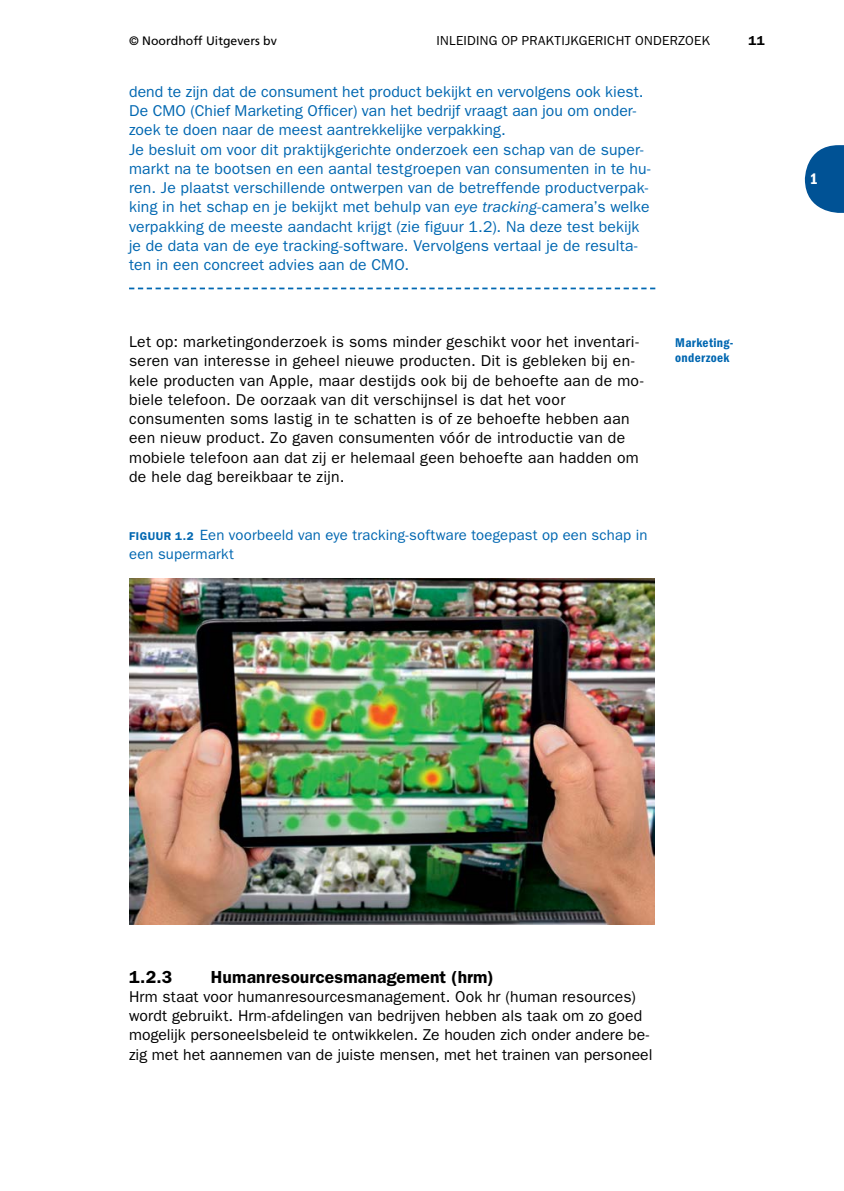
<style>
.page{position:relative;width:844px;height:1191px;background:#fff}
.page>*{position:absolute;margin:0;border:0;box-sizing:border-box;transform-origin:0 0}
.t1{font:600 17.5px "ITC Franklin Gothic Std";letter-spacing:.005em;color:#000}
.t2{font:15.75px/19.2px "ITC Franklin Gothic Std";letter-spacing:.015em;color:#000}
.t3{font:15.75px/19.2px "ITC Franklin Gothic Std";letter-spacing:.005em;color:#0067b1}
.t4{font:15.75px "ITC Franklin Gothic Std Dm Cd";color:#fff}
.t5{font:14.88px/19.2px "ITC Franklin Gothic Std";letter-spacing:.01em;color:#0067b1}
.t6{font:13.12px "ITC Franklin Gothic Std";color:#000}
.t7{font:13.12px/14.3px "ITC Franklin Gothic Std Dm Cd";letter-spacing:.025em;color:#0067b1}
.t8{font:600 13.12px "ITC Franklin Gothic Std";color:#000}
.t9{font:12.25px "Frutiger LT Std";color:#000}
.s1{font-style:italic}
.s2{font-weight:600;font-size:11.38px}
</style>
<div class="page">
<svg style="left:804px;top:145px;width:39px;height:68px"></svg>
<svg style="left:129px;top:287px;width:526px;height:2px"></svg>
<img style="left:129px;top:578px;width:525px;height:346px">
<p class="t9" style="left:129px;top:33px;width:149px">© Noordhoff Uitgevers bv</p>
<p class="t6" style="left:436px;top:33px;width:12px">Inleiding</p>
<p class="t6" style="left:501px;top:33px;width:86px">op praktijkgericht</p>
<p class="t6" style="left:635px;top:33px;width:10px">onderzoe</p>
<p class="t6" style="left:701px;top:33px;width:10px">k</p>
<p class="t8" style="left:748px;top:32px;width:18px">11</p>
<p class="t3" style="left:129px;top:82px;width:523px">dend te zijn dat de consument het product bekijkt en vervolgens ook kiest.<br>De CMO (Chief Marketing Officer) van het bedrijf vraagt aan jou om onder&shy;zoek te doen naar de meest aantrekkelijke verpakking.<br>Je besluit om voor dit praktijkgerichte onderzoek een schap van de super&shy;markt na te bootsen en een aantal testgroepen van consumenten in te hu&shy;ren. Je plaatst verschillende ontwerpen van de betreffende productverpak&shy;king in het schap en je bekijkt met behulp van <span class="s1">eye tracking-</span>camera’s welke verpakking de meeste aandacht krijgt (zie figuur 1.2). Na deze test bekijk je de data van de eye tracking<span class="s1">-</span>software. Vervolgens vertaal je de resulta&shy;ten in een concreet advies aan de CMO.</p>
<p class="t2" style="left:129px;top:332px;width:516px">Let op: marketingonderzoek is soms minder geschikt voor het inventari&shy;seren van interesse in geheel nieuwe producten. Dit is gebleken bij en&shy;kele producten van Apple, maar destijds ook bij de behoefte aan de mo&shy;biele telefoon. De oorzaak van dit verschijnsel is dat het voor consumenten soms lastig in te schatten is of ze behoefte hebben aan een nieuw product. Zo gaven consumenten vóór de introductie van de mobiele telefoon aan dat zij er helemaal geen behoefte aan hadden om de hele dag bereikbaar te zijn.</p>
<p class="t5" style="left:129px;top:525px;width:520px"><span class="s2">Figuur 1.2</span> Een voorbeeld van eye tracking-software toegepast op een schap in een supermarkt</p>
<p class="t7" style="left:675px;top:336px;width:60px">marketing&shy;onderzoek</p>
<p class="t4" style="left:809px;top:170px;width:10px">1</p>
<p class="t1" style="left:129px;top:966px;width:45px">1.2.3</p>
<p class="t1" style="left:211px;top:966px;width:284px">Humanresourcesmanagement (hrm)</p>
<p class="t2" style="left:129px;top:987px;width:525px">Hrm staat voor humanresourcesmanagement. Ook hr (human resources) wordt gebruikt. Hrm-afdelingen van bedrijven hebben als taak om zo goed mogelijk personeelsbeleid te ontwikkelen. Ze houden zich onder andere be&shy;zig met het aannemen van de juiste mensen, met het trainen van personeel</p>
</div>
